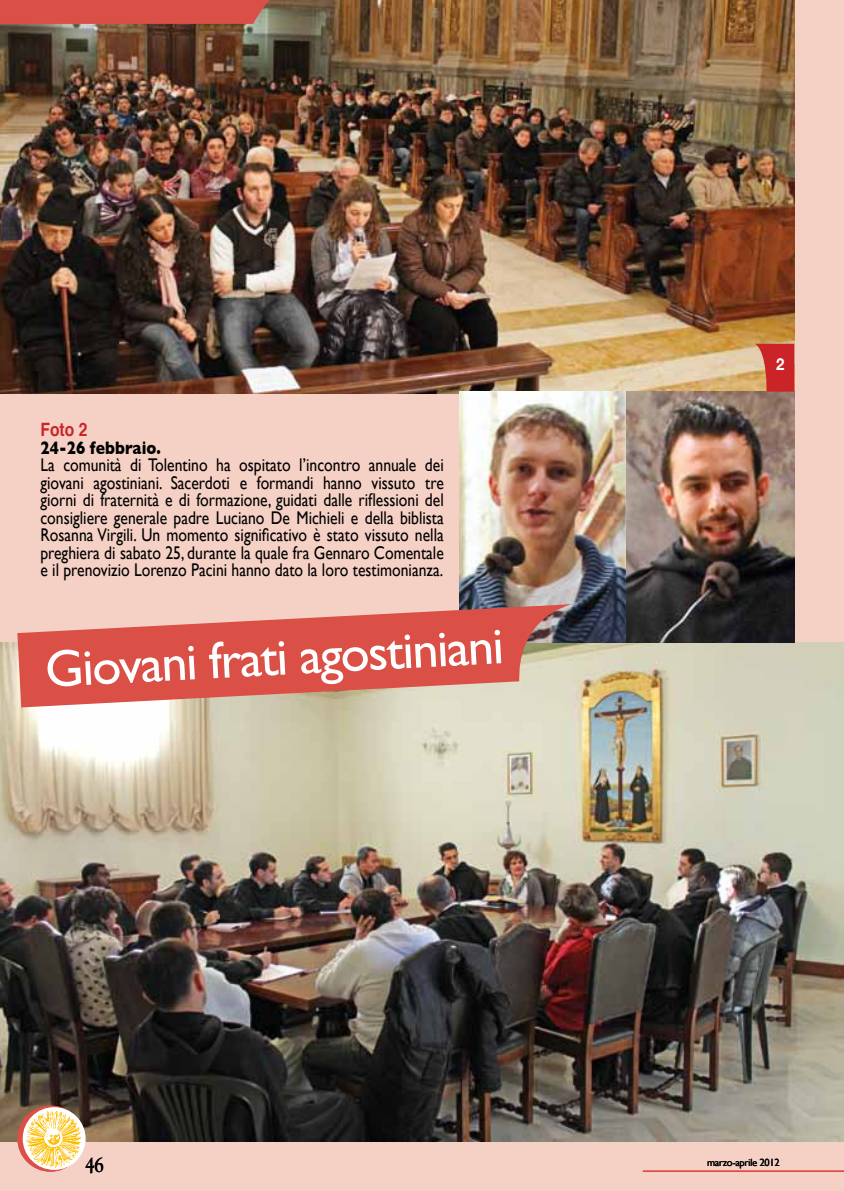
<style>
.page{position:relative;width:844px;height:1191px;background:#fff}
.page>*{position:absolute;margin:0;border:0;box-sizing:border-box;transform-origin:0 0}
.t1{font:52.5px "Gill Sans";color:#fff}
.t2{font:700 21px "Goudy";color:#000;scale:.8 1}
.t3{font:18.38px/17.5px "Gill Sans";color:#000;text-align:justify;scale:.85 1}
.t4{font:700 18.38px "Gill Sans";color:#000;scale:.85 1}
.t5{font:700 18.38px "Helvetica";color:#cb2428;scale:.85 1}
.t6{font:700 16.62px "Helvetica Neue";color:#fff;scale:.9 1}
.t7{font:10.5px "Gill Sans";letter-spacing:-.03em;color:#000}
</style>
<div class="page">
<div style="left:0;top:0;width:843px;height:1191px;background:#f5d0c4"></div>
<img style="left:0;top:0;width:794px;height:393px">
<img style="left:0;top:643px;width:843px;height:498px">
<img style="left:459px;top:391px;width:335px;height:252px">
<svg style="left:755px;top:344px;width:39px;height:47px;background:#ce463c"></svg>
<svg style="left:17px;top:604px;width:554px;height:103px;background:#da776c"></svg>
<hr style="left:843px;top:671px;width:1px;height:520px;background:#ededed">
<svg style="left:0;top:0;width:285px;height:24px;background:#d25348"></svg>
<hr style="left:642px;top:1170px;width:201px;height:2px;background:#da4f46">
<img style="left:25px;top:1109px;width:57px;height:59px">
<svg style="left:17px;top:1105px;width:66px;height:66px"></svg>
<svg style="left:23px;top:1107px;width:62px;height:62px;background:#fde5a1"></svg>
<p class="t5" style="left:40px;top:415px;width:57px">Foto 2</p>
<p class="t4" style="left:40px;top:437px;width:143px">24-26 febbraio.</p>
<p class="t3" style="left:40px;top:456px;width:476px">La comunità di Tolentino ha ospitato l’incontro annuale dei giovani agostiniani. Sacerdoti e formandi hanno vissuto tre giorni di fraternità e di formazione, guidati dalle riflessioni del consigliere generale padre Luciano De Michieli e della biblista Rosanna Virgili. Un momento significativo è stato vissuto nella preghiera di sabato 25, durante la quale fra Gennaro Comentale e il prenovizio Lorenzo Pacini hanno dato la loro testimonianza.</p>
<h1 class="t1" style="left:43px;top:638px;width:465px;rotate:-3deg">Giovani frati agostiniani</h1>
<p class="t6" style="left:776px;top:354px;width:11px">2</p>
<p class="t2" style="left:85px;top:1151px;width:24px">46</p>
<p class="t7" style="left:706px;top:1156px;width:74px">marzo-aprile 2012</p>
</div>
